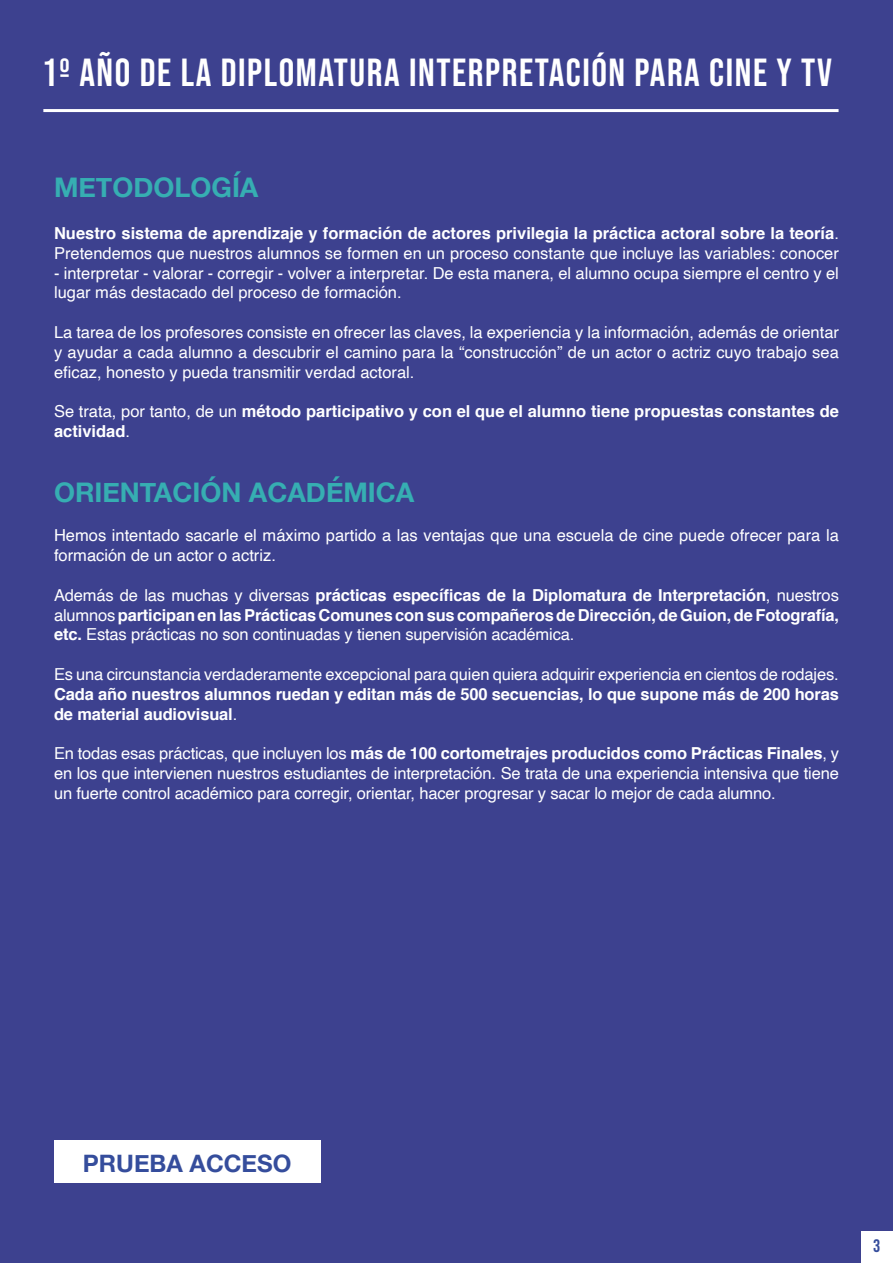
<style>
.page{position:relative;width:893px;height:1263px;background:#3d418f}
.page>*{position:absolute;margin:0;border:0;box-sizing:border-box;transform-origin:0 0}
.t1{font:39px "Bebas Neue";letter-spacing:.04em;color:#fff}
.t2{font:700 27px "Helvetica Neue";color:#36aeb2}
.t3{font:700 24px "Helvetica Neue";color:#354d9c}
.t4{font:18px "Bebas Neue";color:#354d9c}
.t5{font:16.5px/19.8px "Helvetica";color:#fff}
.t6{font:700 16.5px/19.8px "Helvetica";letter-spacing:-.01em;color:#fff}
.s1{font-weight:700}
.s2{font-weight:400}
</style>
<div class="page">
<div style="left:861px;top:1231px;width:32px;height:31px;background:#fff"></div>
<div style="left:54px;top:1140px;width:266px;height:43px;background:#fff"></div>
<hr style="left:43px;top:109px;width:795px;height:3px;background:#fff">
<h1 class="t1" style="left:42px;top:50px;width:792px">1º AÑO DE LA DIPLOMATURA INTERPRETACIÓN PARA CINE Y TV</h1>
<h2 class="t2" style="left:54px;top:167px;width:206px">METODOLOGÍA</h2>
<p class="t5" style="left:54px;top:224px;width:786px"><span class="s1">Nuestro sistema de aprendizaje y formación de actores privilegia la práctica actoral sobre la teoría</span>.<br>Pretendemos que nuestros alumnos se formen en un proceso constante que incluye las variables: conocer</p>
<p class="t5" style="left:54px;top:263px;width:786px">- interpretar - valorar - corregir - volver a interpretar. De esta manera, el alumno ocupa siempre el centro y el lugar más destacado del proceso de formación.</p>
<p class="t5" style="left:54px;top:323px;width:786px;text-align:justify">La tarea de los profesores consiste en ofrecer las claves, la experiencia y la información, además de orientar y ayudar a cada alumno a descubrir el camino para la “construcción” de un actor o actriz cuyo trabajo sea eficaz, honesto y pueda transmitir verdad actoral.</p>
<p class="t6" style="left:54px;top:402px;width:786px"><span class="s2">Se trata, por tanto, de un</span> método participativo y con el que el alumno tiene propuestas constantes de actividad<span class="s2">.</span></p>
<h2 class="t2" style="left:54px;top:471px;width:362px">ORIENTACIÓN ACADÉMICA</h2>
<p class="t5" style="left:54px;top:526px;width:786px">Hemos intentado sacarle el máximo partido a las ventajas que una escuela de cine puede ofrecer para la formación de un actor o actriz.</p>
<p class="t6" style="left:54px;top:585px;width:786px;text-align:justify"><span class="s2">Además de las muchas y diversas</span> prácticas específicas de la Diplomatura de Interpretación<span class="s2">, nuestros alumnos</span> participan en las Prácticas Comunes con sus compañeros de Dirección, de Guion, de Fotografía, etc. <span class="s2">Estas prácticas no son continuadas y tienen supervisión académica.</span></p>
<p class="t5" style="left:54px;top:665px;width:786px">Es una circunstancia verdaderamente excepcional para quien quiera adquirir experiencia en cientos de rodajes.</p>
<p class="t6" style="left:54px;top:684px;width:786px">Cada año nuestros alumnos ruedan y editan más de 500 secuencias, lo que supone más de 200 horas de material audiovisual<span class="s2">.</span></p>
<p class="t5" style="left:54px;top:744px;width:786px;text-align:justify">En todas esas prácticas, que incluyen los <span class="s1">más de 100 cortometrajes producidos como Prácticas Finales</span>, y en los que intervienen nuestros estudiantes de interpretación. Se trata de una experiencia intensiva que tiene un fuerte control académico para corregir, orientar, hacer progresar y sacar lo mejor de cada alumno.</p>
<h3 class="t3" style="left:83px;top:1144px;width:210px">PRUEBA ACCESO</h3>
<p class="t4" style="left:873px;top:1235px;width:9px">3</p>
</div>
